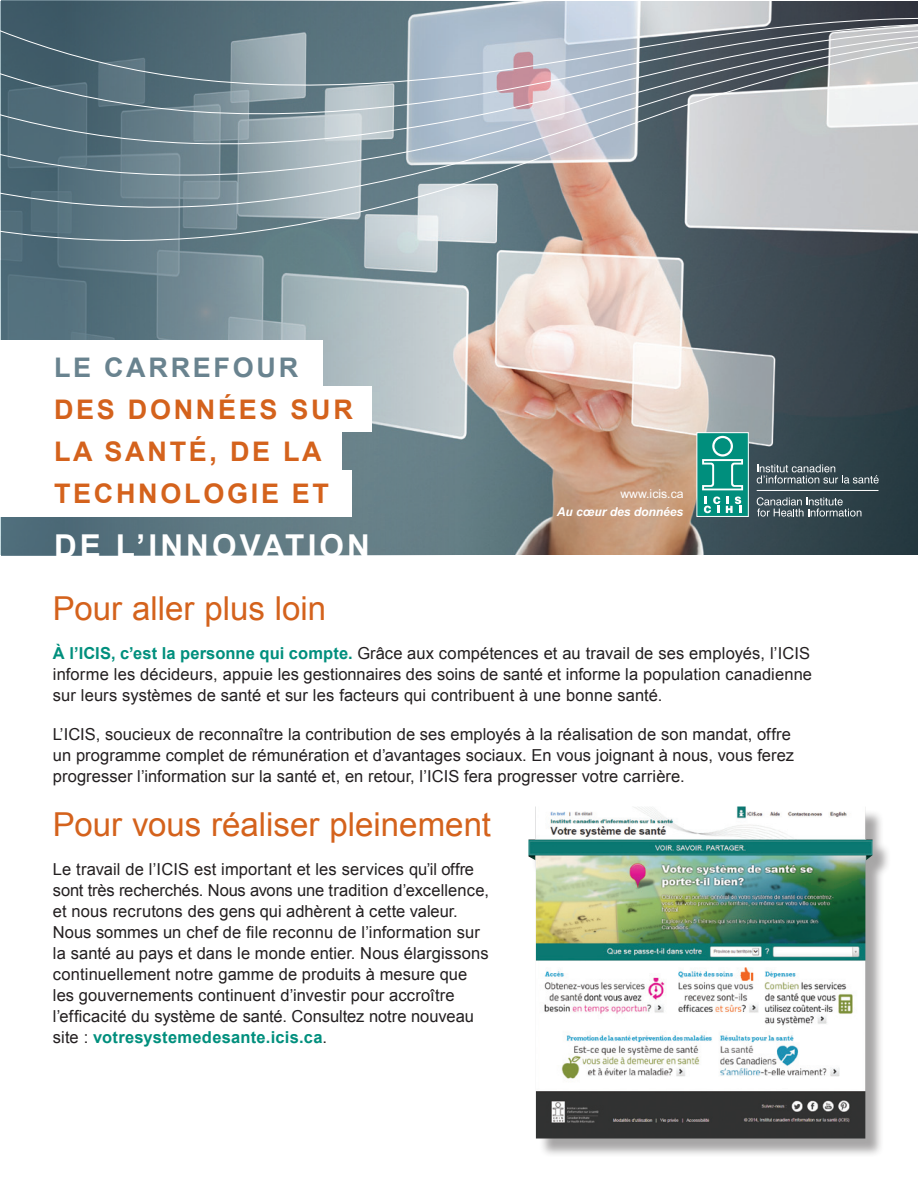
<style>
.page{position:relative;width:918px;height:1188px;background:#fff}
.page>*{position:absolute;margin:0;border:0;box-sizing:border-box;transform-origin:0 0}
.t1{font:33px "Arial";color:#d4621c}
.t2{font:700 31.5px "Arial";letter-spacing:.1em;color:#fff}
.t3{font:700 27px/42px "Arial";letter-spacing:.1em;color:#d4621c}
.body{font:16.5px/21px "Arial";letter-spacing:.005em;color:#231f20}
.t4{font:italic 700 12.3px/18.3px "Arial";letter-spacing:-.01em;color:#fff;text-align:right}
.s1{color:#69838f}
.s2{font-weight:400;font-style:normal}
.s3{font-weight:700;color:#008f7d}
</style>
<div class="page">
<img style="left:489px;top:311px;width:429px;height:244px">
<svg style="left:1px;top:311px;width:488px;height:245px;background:#80949b"></svg>
<svg style="left:0;top:0;width:918px;height:311px;background:#8a979e"></svg>
<div style="left:0;top:386px;width:371px;height:46px;background:#fff"></div>
<div style="left:0;top:340px;width:322px;height:46px;background:#fff"></div>
<div style="left:0;top:426px;width:342px;height:47px;background:#fff"></div>
<div style="left:0;top:470px;width:351px;height:46px;background:#fff"></div>
<div style="left:531px;top:809px;width:360px;height:348px;background:#231f20;opacity:.4"></div>
<img style="left:528px;top:807px;width:345px;height:332px">
<div style="left:697px;top:433px;width:51px;height:83px;background:#008f7d"></div>
<div style="left:697px;top:432px;width:52px;height:85px;border:1px solid #fff"></div>
<svg style="left:757px;top:497px;width:104px;height:20px;background:#606f75"></svg>
<svg style="left:757px;top:464px;width:122px;height:20px;background:#59686f"></svg>
<hr style="left:757px;top:490px;width:122px;height:1px;background:#fff">
<svg style="left:704px;top:497px;width:16px;height:16px"></svg>
<svg style="left:726px;top:497px;width:15px;height:16px"></svg>
<svg style="left:702px;top:436px;width:41px;height:54px"></svg>
<p class="t3" style="left:54px;top:347px;width:300px"><span class="s1">LE CARREFOUR<br></span>DES DONNÉES SUR<br>LA SANTÉ, DE LA<br>TECHNOLOGIE ET</p>
<p class="t2" style="left:54px;top:525px;width:317px">DE L’INNOVATION</p>
<p class="t4" style="left:557px;top:485px;width:128px"><span class="s2">www.icis.ca<br></span>Au cœur des données</p>
<h1 class="t1" style="left:53px;top:587px;width:275px">Pour aller plus loin</h1>
<p class="body" style="left:53px;top:643px;width:761px;text-align:justify"><span class="s3">À l’ICIS, c’est la personne qui compte.</span> Grâce aux compétences et au travail de ses employés, l’ICIS informe les décideurs, appuie les gestionnaires des soins de santé et informe la population canadienne sur leurs systèmes de santé et sur les facteurs qui contribuent à une bonne santé.</p>
<p class="body" style="left:53px;top:724px;width:743px">L’ICIS, soucieux de reconnaître la contribution de ses employés à la réalisation de son mandat, offre un programme complet de rémunération et d’avantages sociaux. En vous joignant à nous, vous ferez progresser l’information sur la santé et, en retour, l’ICIS fera progresser votre carrière.</p>
<h1 class="t1" style="left:53px;top:803px;width:440px">Pour vous réaliser pleinement</h1>
<p class="body" style="left:53px;top:859px;width:438px">Le travail de l’ICIS est important et les services qu’il offre sont très recherchés. Nous avons une tradition d’excellence, et nous recrutons des gens qui adhèrent à cette valeur.<br>Nous sommes un chef de file reconnu de l’information sur la santé au pays et dans le monde entier. Nous élargissons continuellement notre gamme de produits à mesure que les gouvernements continuent d’investir pour accroître l’efficacité du système de santé. Consultez notre nouveau site : <span class="s3">votresystemedesante.icis.ca</span>.</p>
</div>
